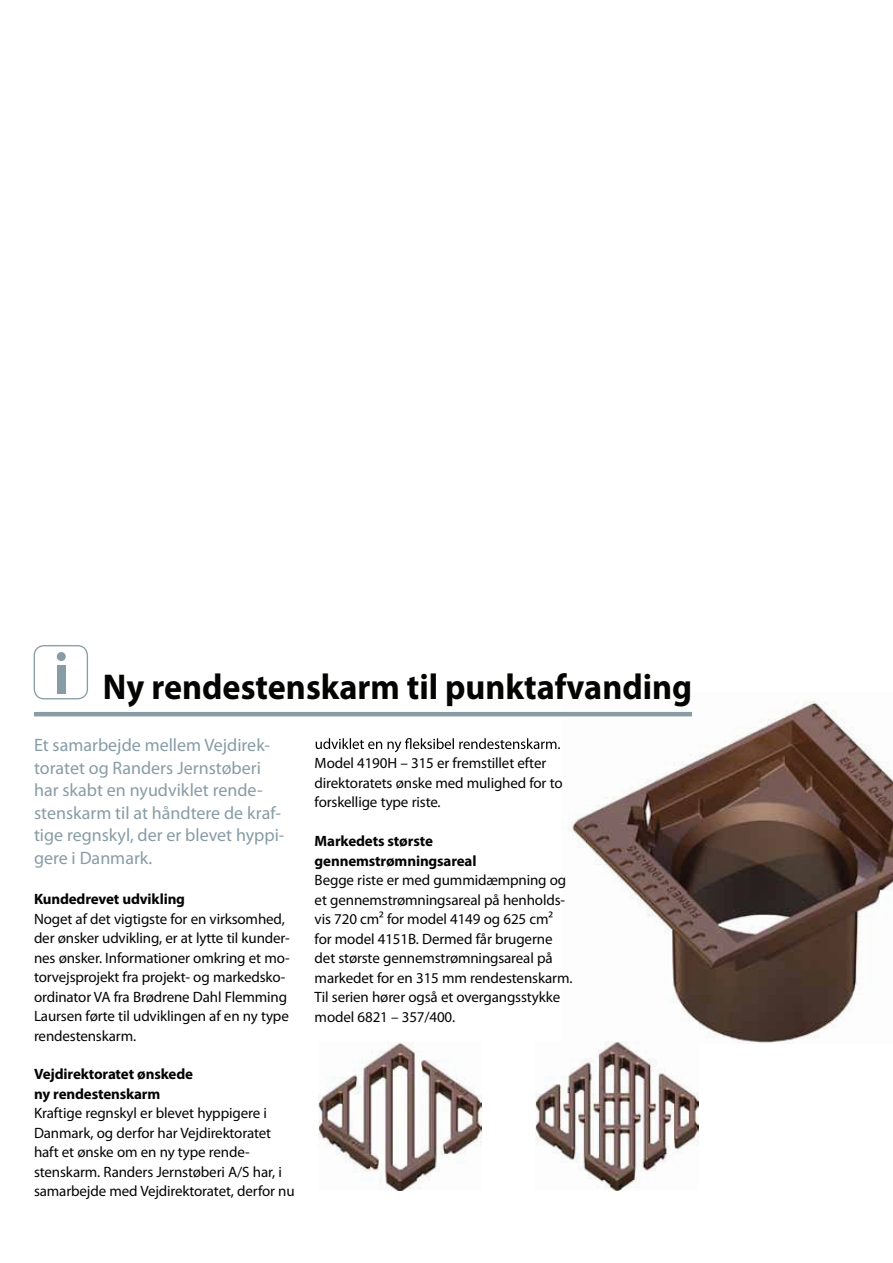
<style>
.page{position:relative;width:893px;height:1263px;background:#fff}
.page>*{position:absolute;margin:0;border:0;box-sizing:border-box;transform-origin:0 0}
.t1{font:700 36px "Myriad Pro";color:#040503;scale:.95 1}
.t2{font:18px/22.5px "Myriad Pro";color:#889ca5}
.t3{font:15px/19.5px "Myriad Pro";letter-spacing:-.01em;color:#040503}
.t4{font:700 15px/19.5px "Myriad Pro";letter-spacing:-.01em;color:#040503}
</style>
<div class="page">
<img style="left:319px;top:1042px;width:162px;height:149px">
<img style="left:562px;top:701px;width:330px;height:342px">
<img style="left:535px;top:1042px;width:163px;height:149px">
<hr style="left:34px;top:712px;width:658px;height:4px;background:#889ca5">
<svg style="left:34px;top:645px;width:54px;height:54px"></svg>
<svg style="left:316px;top:738px;width:244px;height:14px"></svg>
<h1 class="t1" style="left:103px;top:664px;width:621px">Ny rendestenskarm til punktafvanding</h1>
<p class="t2" style="left:34px;top:734px;width:252px">Et samarbejde mellem Vejdirek&shy;toratet og Randers Jernstøberi har skabt en nyudviklet rende&shy;stenskarm til at håndtere de kraf&shy;tige regnskyl, der er blevet hyppi&shy;gere i Danmark.</p>
<p class="t4" style="left:34px;top:889px;width:152px">Kundedrevet udvikling</p>
<p class="t3" style="left:34px;top:909px;width:257px">Noget af det vigtigste for en virksomhed, der ønsker udvikling, er at lytte til kunder&shy;nes ønsker. Informationer omkring et mo&shy;torvejsprojekt fra projekt- og markedsko&shy;ordinator VA fra Brødrene Dahl Flemming Laursen førte til udviklingen af en ny type rendestenskarm.</p>
<p class="t4" style="left:34px;top:1064px;width:160px">Vejdirektoratet ønskede ny rendestenskarm</p>
<p class="t3" style="left:34px;top:1103px;width:262px">Kraftige regnskyl er blevet hyppigere i Danmark, og derfor har Vejdirektoratet haft et ønske om en ny type rende&shy;stenskarm. Randers Jernstøberi A/S har, i samarbejde med Vejdirektoratet, derfor nu</p>
<p class="t3" style="left:314px;top:753px;width:249px">Model 4190H – 315 er fremstillet efter direktoratets ønske med mulighed for to forskellige type riste.</p>
<p class="t4" style="left:314px;top:831px;width:163px">Markedets største gennemstrømningsareal</p>
<p class="t3" style="left:314px;top:870px;width:259px">Begge riste er med gummidæmpning og et gennemstrømningsareal på henholds&shy;vis 720 cm2 for model 4149 og 625 cm2 for model 4151B. Dermed får brugerne det største gennemstrømningsareal på markedet for en 315 mm rendestenskarm.<br>Til serien hører også et overgangsstykke model 6821 – 357/400.</p>
</div>
